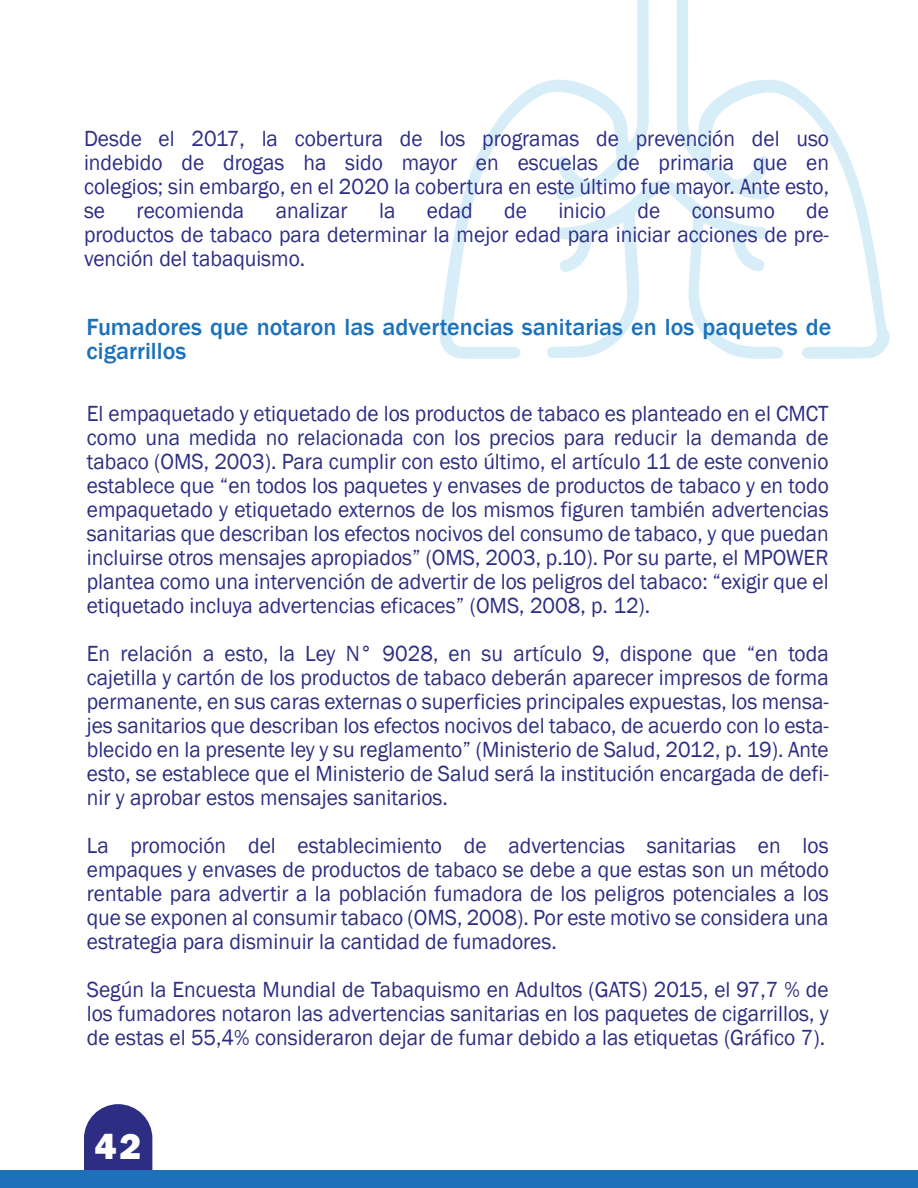
<style>
.page{position:relative;width:918px;height:1188px;background:#fff}
.page>*{position:absolute;margin:0;border:0;box-sizing:border-box;transform-origin:0 0}
.t1{font:800 37.5px "Franklin Gothic";color:#fff}
.t2{font:500 24px/24px "Franklin Gothic";color:#1d71b8}
.t3{font:22.5px/24px "Franklin Gothic";color:#2d2e83;text-align:justify;scale:.96 1}
</style>
<div class="page">
<svg style="left:440px;top:0;width:209px;height:359px"></svg>
<svg style="left:677px;top:0;width:213px;height:359px"></svg>
<svg style="left:547px;top:178px;width:237px;height:181px"></svg>
<svg style="left:84px;top:1104px;width:68px;height:67px;background:#444691"></svg>
<div style="left:0;top:1171px;width:918px;height:17px;background:#1d71b8"></div>
<p class="t3" style="left:84px;top:127px;width:778px">Desde el 2017, la cobertura de los programas de prevención del uso indebido de drogas ha sido mayor en escuelas de primaria que en colegios; sin embargo, en el 2020 la cobertura en este último fue mayor. Ante esto, se</p>
<p class="t3" style="left:84px;top:199px;width:778px;text-indent:722px">de productos de tabaco para determinar la mejor edad para iniciar acciones de pre&shy;vención del tabaquismo.</p>
<p class="t3" style="left:137px;top:199px;width:114px">recomienda</p>
<p class="t3" style="left:276px;top:199px;width:76px">analizar</p>
<p class="t3" style="left:379px;top:199px;width:19px">la</p>
<p class="t3" style="left:427px;top:199px;width:49px">edad</p>
<p class="t3" style="left:504px;top:199px;width:25px">de</p>
<p class="t3" style="left:558px;top:199px;width:51px">inicio</p>
<p class="t3" style="left:637px;top:199px;width:25px">de</p>
<p class="t3" style="left:692px;top:199px;width:88px">consumo</p>
<p class="t2" style="left:87px;top:315px;width:746px">Fumadores que notaron las advertencias sanitarias en los paquetes de cigarrillos</p>
<p class="t3" style="left:87px;top:402px;width:774px">El empaquetado y etiquetado de los productos de tabaco es planteado en el CMCT como una medida no relacionada con los precios para reducir la demanda de tabaco (OMS, 2003). Para cumplir con esto último, el artículo 11 de este convenio establece que “en todos los paquetes y envases de productos de tabaco y en todo empaquetado y etiquetado externos de los mismos figuren también advertencias sanitarias que describan los efectos nocivos del consumo de tabaco, y que puedan incluirse otros mensajes apropiados” (OMS, 2003, p.10). Por su parte, el MPOWER plantea como una intervención de advertir de los peligros del tabaco: “exigir que el etiquetado incluya advertencias eficaces” (OMS, 2008, p. 12).</p>
<p class="t3" style="left:87px;top:642px;width:774px">En relación a esto, la Ley N° 9028, en su artículo 9, dispone que “en toda cajetilla y cartón de los productos de tabaco deberán aparecer impresos de forma permanente, en sus caras externas o superficies principales expuestas, los mensa&shy;jes sanitarios que describan los efectos nocivos del tabaco, de acuerdo con lo esta&shy;blecido en la presente ley y su reglamento” (Ministerio de Salud, 2012, p. 19). Ante esto, se establece que el Ministerio de Salud será la institución encargada de defi&shy;nir y aprobar estos mensajes sanitarios.</p>
<p class="t3" style="left:87px;top:834px;width:774px">La promoción del establecimiento de advertencias sanitarias en los empaques y envases de productos de tabaco se debe a que estas son un método rentable para advertir a la población fumadora de los peligros potenciales a los que se exponen al consumir tabaco (OMS, 2008). Por este motivo se considera una estrategia para disminuir la cantidad de fumadores.</p>
<p class="t3" style="left:87px;top:978px;width:774px">Según la Encuesta Mundial de Tabaquismo en Adultos (GATS) 2015, el 97,7 % de los fumadores notaron las advertencias sanitarias en los paquetes de cigarrillos, y de estas el 55,4% consideraron dejar de fumar debido a las etiquetas (Gráfico 7).</p>
<h1 class="t1" style="left:94px;top:1122px;width:48px">42</h1>
</div>
